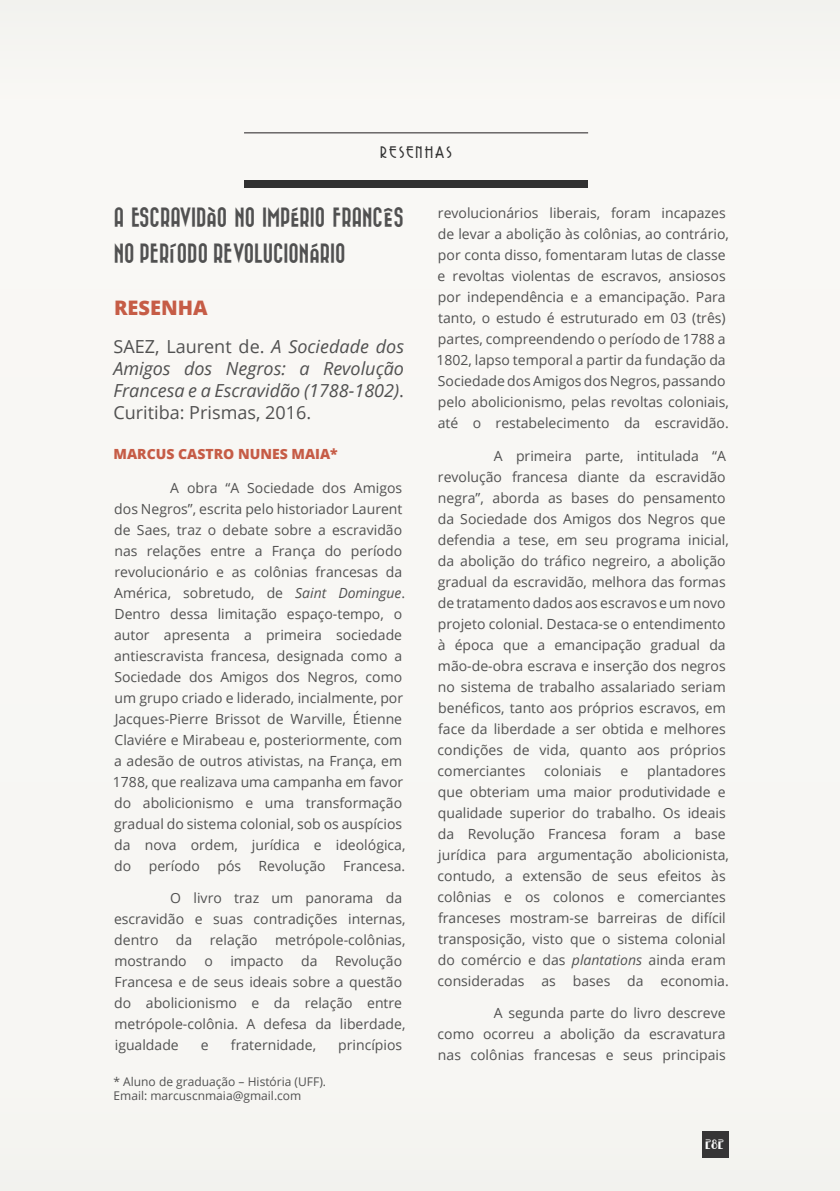
<style>
.page{position:relative;width:840px;height:1191px;background:#fff}
.page>*{position:absolute;margin:0;border:0;box-sizing:border-box;transform-origin:0 0}
.t1{font:800 20px "Open Sans";color:#c65c46}
.Footnote_text{font:19.8px/36px "Bazar";color:#515151}
.t2{font:italic 18px/22px "Open Sans";color:#515151;text-align:justify}
.t3{font:15.6px "Copasetic NF";letter-spacing:.16em;color:#333}
.t4{font:14px/21px "Open Sans";color:#515151}
.t5{font:800 14px "Open Sans";color:#c65c46}
.NOTA{font:12px "Open Sans";color:#515151}
.t6{font:12px "Betty Noir";color:#fff}
.s1{font-style:normal}
.s2{font-style:italic}
</style>
<div class="page">
<div style="left:0;top:0;width:839px;height:1190px;background:#f8f7f4"></div>
<div style="left:701px;top:1131px;width:27px;height:26px;background:#363536"></div>
<div style="left:244px;top:180px;width:343px;height:7px;background:#313131"></div>
<hr style="left:244px;top:132px;width:343px;height:1px;background:#231f20">
<p class="t3" style="left:380px;top:145px;width:73px">RESENHAS</p>
<p class="Footnote_text" style="left:114px;top:200px;width:291px">A ESCRAVIDÃO NO IMPÉRIO FRANCÊS<br>NO PERÍODO REVOLUCIONÁRIO</p>
<p class="t1" style="left:114px;top:292px;width:95px">RESENHA</p>
<p class="t2" style="left:113px;top:334px;width:292px"><span class="s1">SAEZ, Laurent de.</span> A Sociedade dos Amigos dos Negros: a Revolução Francesa e a Escravidão (1788-1802)<span class="s1">.<br>Curitiba: Prismas, 2016.</span></p>
<p class="t5" style="left:113px;top:443px;width:226px">MARCUS CASTRO NUNES MAIA*</p>
<p class="t4" style="left:113px;top:477px;width:294px;text-indent:57px">A obra “A Sociedade dos Amigos dos Negros”, escrita pelo historiador Laurent de Saes, traz o debate sobre a escravidão nas relações entre a França do período revolucionário e as colônias francesas da América, sobretudo, de <span class="s2">Saint Domingue</span>.<br>Dentro dessa limitação espaço-tempo, o autor apresenta a primeira sociedade antiescravista francesa, designada como a Sociedade dos Amigos dos Negros, como um grupo criado e liderado, incialmente, por Jacques-Pierre Brissot de Warville, Étienne Claviére e Mirabeau e, posteriormente, com a adesão de outros ativistas, na França, em 1788, que realizava uma campanha em favor do abolicionismo e uma transformação gradual do sistema colonial, sob os auspícios da nova ordem, jurídica e ideológica, do período pós Revolução Francesa.</p>
<p class="t4" style="left:114px;top:887px;width:293px;text-indent:56px">O livro traz um panorama da escravidão e suas contradições internas, dentro da relação metrópole-colônias, mostrando</p>
<p class="t4" style="left:114px;top:950px;width:292px;text-indent:221px">Revolução<br>Francesa e de seus ideais sobre a questão do abolicionismo e da relação entre metrópole-colônia. A defesa da liberdade, igualdade</p>
<p class="t4" style="left:204px;top:950px;width:10px">o</p>
<p class="t4" style="left:230px;top:950px;width:54px">impacto</p>
<p class="t4" style="left:301px;top:950px;width:18px">da</p>
<p class="t4" style="left:201px;top:1034px;width:9px">e</p>
<p class="t4" style="left:231px;top:1034px;width:87px">fraternidade,</p>
<p class="t4" style="left:338px;top:1034px;width:65px">princípios</p>
<p class="NOTA" style="left:113px;top:1073px;width:214px">* Aluno de graduação – História (UFF).</p>
<p class="NOTA" style="left:113px;top:1087px;width:189px">Email: marcuscnmaia@gmail.com</p>
<p class="t4" style="left:436px;top:202px;width:294px">revolucionários liberais, foram incapazes de levar a abolição às colônias, ao contrário, por conta disso, fomentaram lutas de classe e revoltas violentas de escravos, ansiosos por independência e a emancipação. Para tanto, o estudo é estruturado em 03 (três) partes, compreendendo o período de 1788 a 1802, lapso temporal a partir da fundação da Sociedade dos Amigos dos Negros, passando pelo abolicionismo, pelas revoltas coloniais, até o restabelecimento da escravidão.</p>
<p class="t4" style="left:437px;top:445px;width:293px;text-indent:56px">A primeira parte, intitulada “A revolução francesa diante da escravidão negra”, aborda as bases do pensamento da Sociedade dos Amigos dos Negros que defendia a tese, em seu programa inicial, da abolição do tráfico negreiro, a abolição gradual da escravidão, melhora das formas de tratamento dados aos escravos e um novo projeto colonial. Destaca-se o entendimento à época que a emancipação gradual da mão-de-obra escrava e inserção dos negros no sistema de trabalho assalariado seriam benéficos, tanto aos próprios escravos, em face da liberdade a ser obtida e melhores condições de vida, quanto aos próprios comerciantes</p>
<p class="t4" style="left:437px;top:760px;width:293px;text-indent:209px">plantadores que obteriam uma maior produtividade e qualidade superior do trabalho. Os ideais da Revolução Francesa foram a base jurídica para argumentação abolicionista, contudo, a extensão de seus efeitos às colônias e os colonos e comerciantes franceses mostram-se barreiras de difícil transposição, visto que o sistema colonial do comércio e das <span class="s2">plantations</span> ainda eram consideradas as bases da economia.</p>
<p class="t4" style="left:437px;top:1002px;width:289px;text-align:justify;text-indent:56px">A segunda parte do livro descreve como ocorreu a abolição da escravatura nas colônias francesas e seus principais</p>
<p class="t4" style="left:544px;top:760px;width:59px">coloniais</p>
<p class="t4" style="left:620px;top:760px;width:9px">e</p>
<p class="t6" style="left:704px;top:1138px;width:20px">282</p>
</div>
